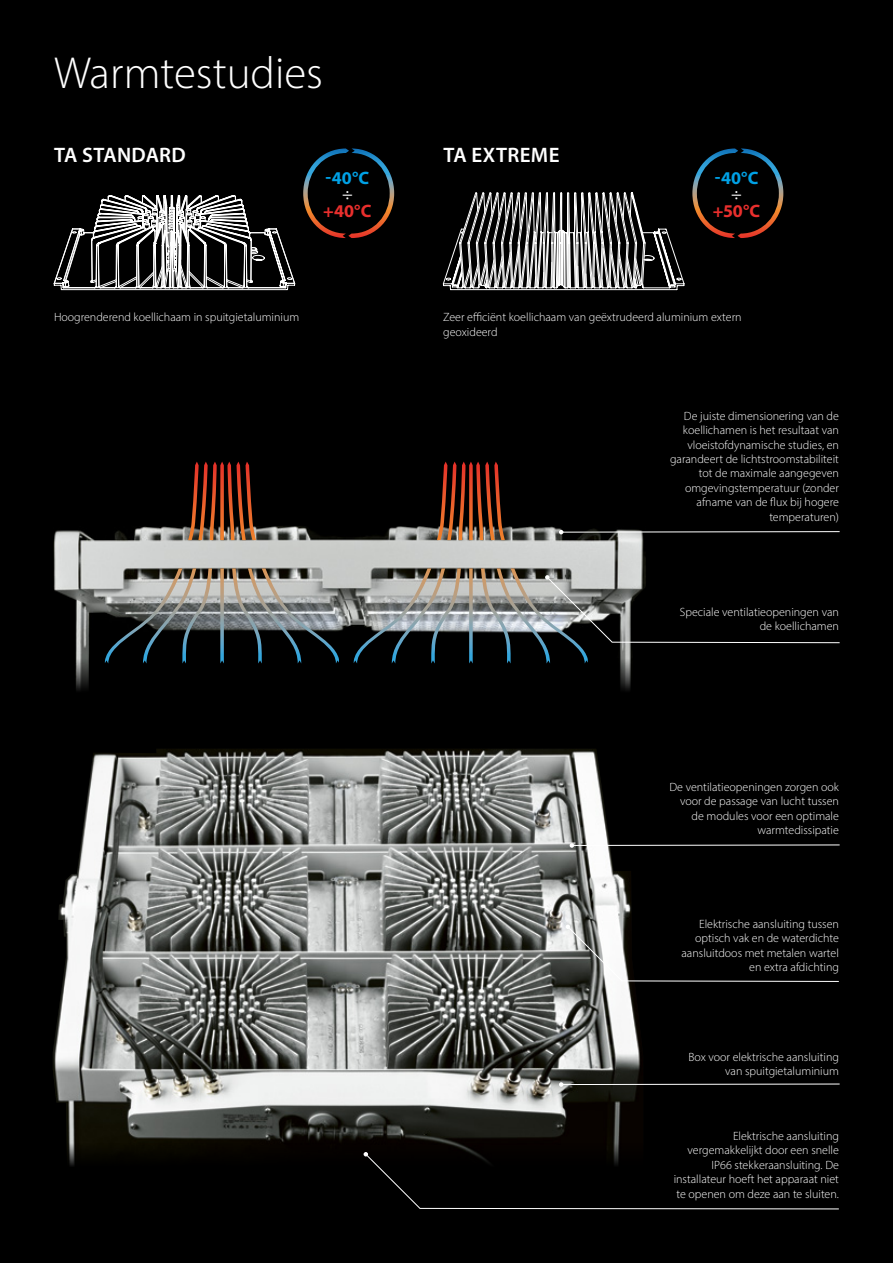
<style>
.page{position:relative;width:893px;height:1263px;background:#000}
.page>*{position:absolute;margin:0;border:0;box-sizing:border-box;transform-origin:0 0}
.t1{font:300 45px "Myriad Pro";color:#fff}
.t2{font:600 21px "Myriad Pro";letter-spacing:.015em;color:#fff}
.t3{font:700 18px "Myriad Pro";color:#00a1e5}
.t4{font:700 18px "Myriad Pro";color:#e92f2d}
.t5{font:18px "Myriad Pro";color:#fff}
.t6{font:300 12px/14.4px "Myriad Pro";color:#fff;text-align:right}
</style>
<div class="page">
<img style="left:53px;top:526px;width:593px;height:165px">
<img style="left:53px;top:749px;width:588px;height:417px">
<svg style="left:443px;top:192px;width:241px;height:98px"></svg>
<svg style="left:54px;top:195px;width:241px;height:95px"></svg>
<svg style="left:303px;top:148px;width:91px;height:90px"></svg>
<svg style="left:692px;top:148px;width:91px;height:90px"></svg>
<svg style="left:188px;top:462px;width:68px;height:78px"></svg>
<svg style="left:437px;top:462px;width:68px;height:78px"></svg>
<svg style="left:105px;top:568px;width:107px;height:95px"></svg>
<svg style="left:220px;top:568px;width:4px;height:95px"></svg>
<svg style="left:232px;top:568px;width:107px;height:95px"></svg>
<svg style="left:354px;top:568px;width:107px;height:95px"></svg>
<svg style="left:469px;top:568px;width:4px;height:95px"></svg>
<svg style="left:364px;top:1152px;width:475px;height:58px"></svg>
<svg style="left:566px;top:924px;width:273px;height:58px"></svg>
<svg style="left:481px;top:568px;width:359px;height:95px"></svg>
<svg style="left:570px;top:843px;width:270px;height:5px"></svg>
<svg style="left:559px;top:530px;width:281px;height:4px"></svg>
<svg style="left:559px;top:1082px;width:281px;height:5px"></svg>
<h1 class="t1" style="left:54px;top:46px;width:271px">Warmtestudies</h1>
<h2 class="t2" style="left:54px;top:142px;width:133px">TA STANDARD</h2>
<h2 class="t2" style="left:443px;top:142px;width:118px">TA EXTREME</h2>
<h3 class="t3" style="left:326px;top:166px;width:45px">-40°C</h3>
<h3 class="t5" style="left:342px;top:183px;width:12px">÷</h3>
<h3 class="t4" style="left:323px;top:199px;width:50px">+40°C</h3>
<h3 class="t3" style="left:715px;top:166px;width:45px">-40°C</h3>
<h3 class="t5" style="left:731px;top:183px;width:12px">÷</h3>
<h3 class="t4" style="left:713px;top:199px;width:49px">+50°C</h3>
<p class="t6" style="left:54px;top:310px;width:247px">Hoogrenderend koellichaam in spuitgietaluminium</p>
<p class="t6" style="left:443px;top:310px;width:300px;text-align:left">Zeer efficiënt koellichaam van geëxtrudeerd aluminium extern geoxideerd</p>
<p class="t6" style="left:670px;top:408px;width:170px">De juiste dimensionering van de koellichamen is het resultaat van vloeistofdynamische studies, en garandeert de lichtstroomstabiliteit tot de maximale aangegeven omgevingstemperatuur (zonder afname van de flux bij hogere temperaturen)</p>
<p class="t6" style="left:680px;top:604px;width:161px">Speciale ventilatieopeningen van de koellichamen</p>
<p class="t6" style="left:669px;top:779px;width:171px">De ventilatieopeningen zorgen ook voor de passage van lucht tussen de modules voor een optimale warmtedissipatie</p>
<p class="t6" style="left:681px;top:917px;width:159px">Elektrische aansluiting tussen optisch vak en de waterdichte aansluitdoos met metalen wartel en extra afdichting</p>
<p class="t6" style="left:688px;top:1050px;width:152px">Box voor elektrische aansluiting van spuitgietaluminium</p>
<p class="t6" style="left:674px;top:1128px;width:167px">Elektrische aansluiting vergemakkelijkt door een snelle<br>IP66 stekkeraansluiting. De installateur hoeft het apparaat niet te openen om deze aan te sluiten.</p>
</div>
